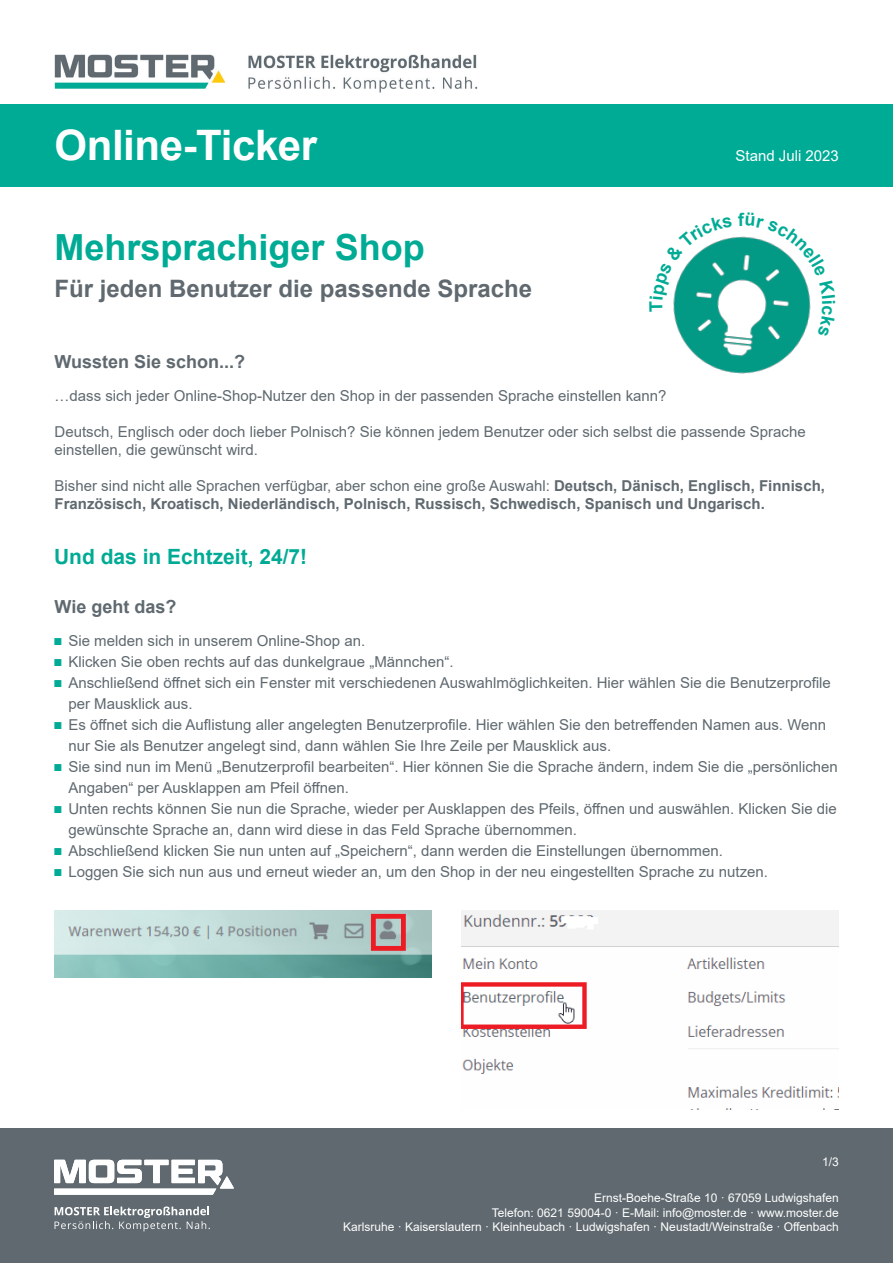
<style>
.page{position:relative;width:893px;height:1263px;background:#fff}
.page>*{position:absolute;margin:0;border:0;box-sizing:border-box;transform-origin:0 0}
.t1{font:700 42px "Arial";letter-spacing:-.01em;color:#fff}
.t2{font:700 36px "Arial";color:#00ab95}
.t3{font:700 24px "Arial";color:#5f696f}
.t4{font:700 21px "Arial";color:#00ab95}
.t5{font:700 18px "Arial";color:#5f696f}
.t6{font:15px/21px "Arial";color:#5f696f}
.t7{font:700 15px/18px "Arial";color:#5f696f}
.t8{font:15px "Arial";color:#fff}
.t9{font:15px "Arial";color:#00ab95}
.t10{font:12px "Arial";color:#fff}
.s1{font-weight:400}
</style>
<div class="page">
<div style="left:0;top:104px;width:893px;height:82px;background:#00ab95"></div>
<img style="left:55px;top:54px;width:422px;height:38px">
<div style="left:0;top:1128px;width:893px;height:135px;background:#5f696f"></div>
<svg style="left:55px;top:1206px;width:155px;height:25px"></svg>
<svg style="left:54px;top:1160px;width:180px;height:35px"></svg>
<img style="left:54px;top:910px;width:377px;height:68px">
<img style="left:461px;top:910px;width:378px;height:199px">
<svg style="left:673px;top:236px;width:138px;height:138px"></svg>
<p class="t1" style="left:55px;top:116px;width:264px">Online-Ticker</p>
<p class="t2" style="left:55px;top:222px;width:372px">Mehrsprachiger Shop</p>
<p class="t3" style="left:55px;top:272px;width:479px">Für jeden Benutzer die passende Sprache</p>
<p class="t8" style="left:736px;top:145px;width:105px">Stand Juli 2023</p>
<p class="t5" style="left:55px;top:349px;width:192px">Wussten Sie schon...?</p>
<p class="t6" style="left:55px;top:385px;width:613px">…dass sich jeder Online-Shop-Nutzer den Shop in der passenden Sprache einstellen kann?</p>
<p class="t6" style="left:55px;top:423px;width:753px;line-height:18px">Deutsch, Englisch oder doch lieber Polnisch? Sie können jedem Benutzer oder sich selbst die passende Sprache einstellen, die gewünscht wird.</p>
<p class="t7" style="left:55px;top:477px;width:772px"><span class="s1">Bisher sind nicht alle Sprachen verfügbar, aber schon eine große Auswahl:</span> Deutsch, Dänisch, Englisch, Finnisch,<br>Französisch, Kroatisch, Niederländisch, Polnisch, Russisch, Schwedisch, Spanisch und Ungarisch.</p>
<p class="t4" style="left:54px;top:542px;width:255px">Und das in Echtzeit, 24/7!</p>
<p class="t5" style="left:55px;top:594px;width:123px">Wie geht das?</p>
<p class="t6" style="left:68px;top:630px;width:298px">Sie melden sich in unserem Online-Shop an.</p>
<p class="t6" style="left:68px;top:651px;width:387px">Klicken Sie oben rechts auf das dunkelgraue „Männchen“.</p>
<p class="t6" style="left:68px;top:672px;width:764px">Anschließend öffnet sich ein Fenster mit verschiedenen Auswahlmöglichkeiten. Hier wählen Sie die Benutzerprofile per Mausklick aus.</p>
<p class="t6" style="left:68px;top:714px;width:759px">Es öffnet sich die Auflistung aller angelegten Benutzerprofile. Hier wählen Sie den betreffenden Namen aus. Wenn nur Sie als Benutzer angelegt sind, dann wählen Sie Ihre Zeile per Mausklick aus.</p>
<p class="t6" style="left:68px;top:756px;width:771px">Sie sind nun im Menü „Benutzerprofil bearbeiten“. Hier können Sie die Sprache ändern, indem Sie die „persönlichen<br>Angaben“ per Ausklappen am Pfeil öffnen.</p>
<p class="t6" style="left:68px;top:798px;width:770px">Unten rechts können Sie nun die Sprache, wieder per Ausklappen des Pfeils, öffnen und auswählen. Klicken Sie die gewünschte Sprache an, dann wird diese in das Feld Sprache übernommen.</p>
<p class="t6" style="left:68px;top:840px;width:656px">Abschließend klicken Sie nun unten auf „Speichern“, dann werden die Einstellungen übernommen.</p>
<p class="t6" style="left:68px;top:861px;width:701px">Loggen Sie sich nun aus und erneut wieder an, um den Shop in der neu eingestellten Sprache zu nutzen.</p>
<p class="t9" style="left:53px;top:629px;width:11px">■</p>
<p class="t9" style="left:53px;top:650px;width:11px">■</p>
<p class="t9" style="left:53px;top:671px;width:11px">■</p>
<p class="t9" style="left:53px;top:713px;width:11px">■</p>
<p class="t9" style="left:53px;top:755px;width:11px">■</p>
<p class="t9" style="left:53px;top:797px;width:11px">■</p>
<p class="t9" style="left:53px;top:839px;width:11px">■</p>
<p class="t9" style="left:53px;top:860px;width:11px">■</p>
<p class="t10" style="left:822px;top:1154px;width:18px">1/3</p>
<p class="t10" style="left:594px;top:1190px;width:246px">Ernst-Boehe-Straße 10 · 67059 Ludwigshafen</p>
<p class="t10" style="left:492px;top:1204px;width:349px">Telefon: 0621 59004-0 · E-Mail: info@moster.de · www.moster.de</p>
<p class="t10" style="left:343px;top:1218px;width:497px">Karlsruhe · Kaiserslautern · Kleinheubach · Ludwigshafen · Neustadt/Weinstraße · Offenbach</p>
</div>
